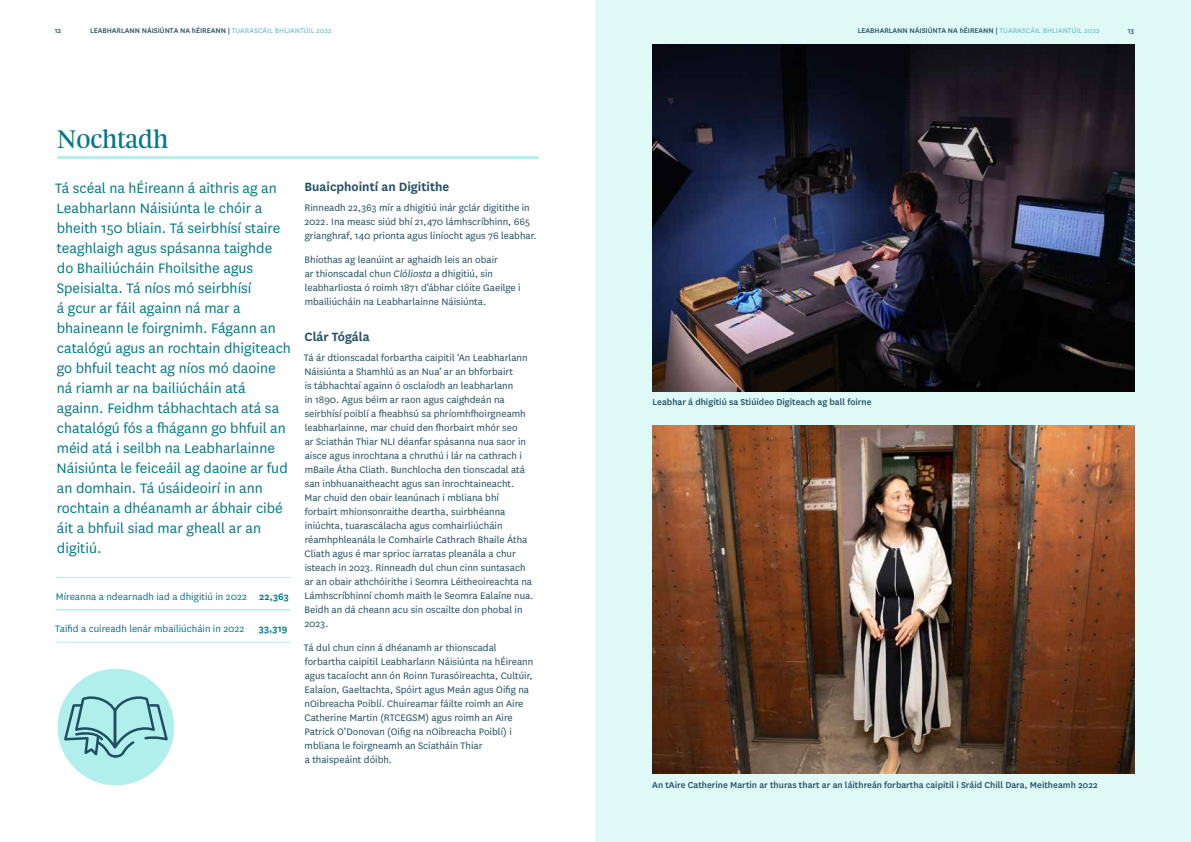
<style>
.page{position:relative;width:1191px;height:842px;background:#fff}
.page>*{position:absolute;margin:0;border:0;box-sizing:border-box;transform-origin:0 0}
.t1{font:23px "Feijoa Display";color:#007a87}
.t2{font:16px/20px "National";color:#007a87}
.t3{font:600 14px "National";color:#214f61}
.t4{font:11px/14px "National";color:#214f61}
.t5{font:11px "National";color:#007a87}
.t6{font:600 11px "National";color:#007a87}
.t7{font:500 10px "National";color:#214f61}
.t8{font:500 8px "National";color:#214f61}
.s1{color:#7dc5c6}
.s2{font-weight:600}
.s3{font-style:italic}
</style>
<div class="page">
<div style="left:595px;top:0;width:596px;height:842px;background:#dff9f7"></div>
<div style="left:58px;top:669px;width:116px;height:116px;background:#b0efec;border-radius:50%"></div>
<svg style="left:62px;top:696px;width:107px;height:64px"></svg>
<hr style="left:58px;top:157px;width:481px;height:2px;background:#b0efec">
<hr style="left:56px;top:642px;width:235px;height:1px;background:#b0efec">
<hr style="left:56px;top:577px;width:235px;height:1px;background:#b0efec">
<hr style="left:56px;top:609px;width:235px;height:1px;background:#b0efec">
<img style="left:652px;top:45px;width:482px;height:346px">
<img style="left:652px;top:425px;width:482px;height:349px">
<p class="t8" style="left:55px;top:25px;width:8px">12</p>
<p class="t8" style="left:90px;top:25px;width:243px">LEABHARLANN NÁISIÚNTA NA hÉIREANN | <span class="s1">TUARASCÁIL BHLIANTÚIL 2022</span></p>
<p class="t8" style="left:858px;top:25px;width:243px">LEABHARLANN NÁISIÚNTA NA hÉIREANN | <span class="s1">TUARASCÁIL BHLIANTÚIL 2022</span></p>
<p class="t8" style="left:1127px;top:25px;width:8px">13</p>
<h1 class="t1" style="left:57px;top:124px;width:113px">Nochtadh</h1>
<p class="t2" style="left:55px;top:177px;width:237px">Tá scéal na hÉireann á aithris ag an<br>Leabharlann Náisiúnta le chóir a bheith 150 bliain. Tá seirbhísí staire teaghlaigh agus spásanna taighde do Bhailiúcháin Fhoilsithe agus<br>Speisialta. Tá níos mó seirbhísí<br>á gcur ar fáil againn ná mar a bhaineann le foirgnimh. Fágann an catalógú agus an rochtain dhigiteach go bhfuil teacht ag níos mó daoine ná riamh ar na bailiúcháin atá againn. Feidhm tábhachtach atá sa chatalógú fós a fhágann go bhfuil an méid atá i seilbh na Leabharlainne<br>Náisiúnta le feiceáil ag daoine ar fud an domhain. Tá úsáideoirí in ann rochtain a dhéanamh ar ábhair cibé áit a bhfuil siad mar gheall ar an digitiú.</p>
<p class="t5" style="left:56px;top:589px;width:235px">Míreanna a ndearnadh iad a dhigitiú in 2022 <span class="s2">22,363</span></p>
<p class="t5" style="left:55px;top:622px;width:191px">Taifid a cuireadh lenár mbailiúcháin in 2022</p>
<p class="t6" style="left:259px;top:621px;width:30px">33,319</p>
<p class="t3" style="left:304px;top:177px;width:146px">Buaicphointí an Digitithe</p>
<p class="t4" style="left:304px;top:200px;width:234px">Rinneadh 22,363 mír a dhigitiú inár gclár digitithe in<br>2022. Ina measc siúd bhí 21,470 lámhscríbhinn, 665 grianghraf, 140 prionta agus líníocht agus 76 leabhar.</p>
<p class="t4" style="left:304px;top:252px;width:218px">Bhíothas ag leanúint ar aghaidh leis an obair<br>ar thionscadal chun <span class="s3">Clóliosta</span> a dhigitiú, sin leabharliosta ó roimh 1871 d’ábhar clóite Gaeilge i mbailiúcháin na Leabharlainne Náisiúnta.</p>
<p class="t3" style="left:304px;top:327px;width:67px">Clár Tógála</p>
<p class="t4" style="left:304px;top:350px;width:231px">Tá ár dtionscadal forbartha caipitil ‘An Leabharlann Náisiúnta a Shamhlú as an Nua’ ar an bhforbairt<br>is tábhachtaí againn ó osclaíodh an leabharlann<br>in 1890. Agus béim ar raon agus caighdeán na seirbhísí poiblí a fheabhsú sa phríomhfhoirgneamh leabharlainne, mar chuid den fhorbairt mhór seo<br>ar Sciathán Thiar NLI déanfar spásanna nua saor in aisce agus inrochtana a chruthú i lár na cathrach i mBaile Átha Cliath. Bunchlocha den tionscadal atá san inbhuanaitheacht agus san inrochtaineacht.<br>Mar chuid den obair leanúnach i mbliana bhí forbairt mhionsonraithe deartha, suirbhéanna iniúchta, tuarascálacha agus comhairliúcháin réamhphleanála le Comhairle Cathrach Bhaile Átha Cliath agus é mar sprioc iarratas pleanála a chur isteach in 2023. Rinneadh dul chun cinn suntasach ar an obair athchóirithe i Seomra Léitheoireachta na Lámhscríbhinní chomh maith le Seomra Ealaíne nua.<br>Beidh an dá cheann acu sin oscailte don phobal in 2023.</p>
<p class="t4" style="left:304px;top:640px;width:231px">Tá dul chun cinn á dhéanamh ar thionscadal forbartha caipitil Leabharlann Náisiúnta na hÉireann agus tacaíocht ann ón Roinn Turasóireachta, Cultúir, Ealaíon, Gaeltachta, Spóirt agus Meán agus Oifig na nOibreacha Poiblí. Chuireamar fáilte roimh an Aire Catherine Martin (RTCEGSM) agus roimh an Aire Patrick O’Donovan (Oifig na nOibreacha Poiblí) i mbliana le foirgneamh an Sciatháin Thiar<br>a thaispeáint dóibh.</p>
<p class="t7" style="left:652px;top:395px;width:220px">Leabhar á dhigitiú sa Stiúideo Digiteach ag ball foirne</p>
<p class="t7" style="left:652px;top:778px;width:447px">An tAire Catherine Martin ar thuras thart ar an láithreán forbartha caipitil i Sráid Chill Dara, Meitheamh 2022</p>
</div>
